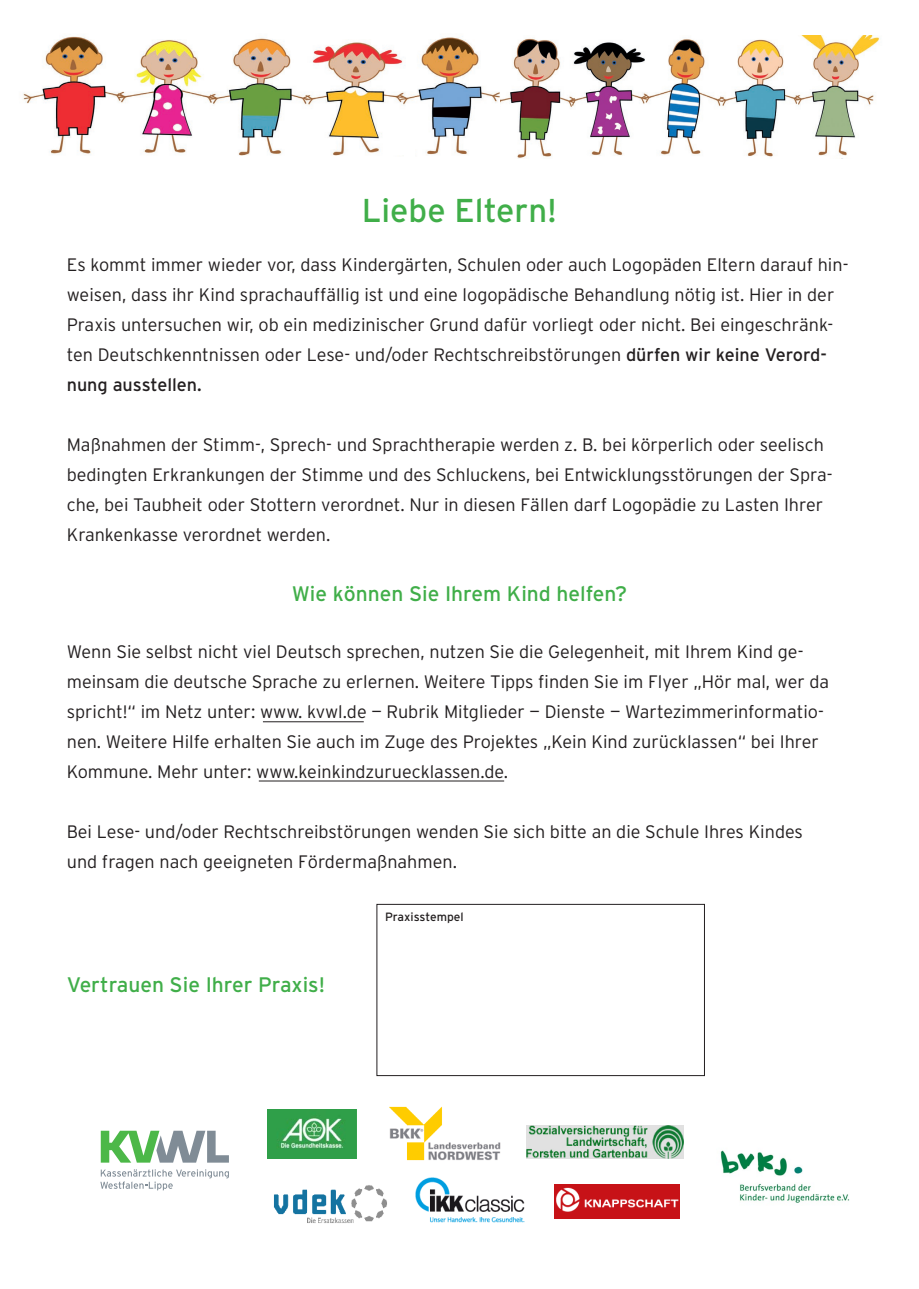
<style>
.page{position:relative;width:919px;height:1289px;background:#fff}
.page>*{position:absolute;margin:0;border:0;box-sizing:border-box;transform-origin:0 0}
.t1{font:33px "Interstate";color:#40ae49}
.t2{font:21px "Interstate";color:#40ae49}
.t3{font:300 18px/30px "Interstate";color:#231f20}
.t4{font:12px "Interstate";color:#231f20}
.s1{font-weight:400}
</style>
<div class="page">
<img style="left:499px;top:36px;width:381px;height:122px">
<img style="left:23px;top:36px;width:476px;height:120px">
<div style="left:376px;top:904px;width:328px;height:171px;border:1px solid #231f20"></div>
<hr style="left:263px;top:721px;width:101px;height:1px;background:#231f20">
<hr style="left:259px;top:780px;width:245px;height:1px;background:#231f20">
<img style="left:720px;top:1150px;width:130px;height:53px">
<img style="left:267px;top:1109px;width:90px;height:48px">
<img style="left:554px;top:1184px;width:125px;height:33px">
<img style="left:273px;top:1185px;width:114px;height:38px">
<img style="left:389px;top:1106px;width:112px;height:55px">
<img style="left:415px;top:1177px;width:110px;height:46px">
<img style="left:526px;top:1125px;width:158px;height:32px">
<svg style="left:100px;top:1169px;width:129px;height:21px"></svg>
<svg style="left:101px;top:1130px;width:128px;height:32px"></svg>
<div style="left:404px;top:147px;width:11px;height:13px;background:#fff"></div>
<h1 class="t1" style="left:362px;top:192px;width:197px">Liebe Eltern!</h1>
<p class="t3" style="left:67px;top:249px;width:783px">Es kommt immer wieder vor, dass Kindergärten, Schulen oder auch Logopäden Eltern darauf hin&shy;weisen, dass ihr Kind sprachauffällig ist und eine logopädische Behandlung nötig ist. Hier in der Praxis untersuchen wir, ob ein medizinischer Grund dafür vorliegt oder nicht. Bei eingeschränk&shy;ten Deutschkenntnissen oder Lese- und/oder Rechtschreibstörungen <span class="s1">dürfen wir keine Verord&shy;nung ausstellen.</span></p>
<p class="t3" style="left:67px;top:429px;width:767px">Maßnahmen der Stimm-, Sprech- und Sprachtherapie werden z. B. bei körperlich oder seelisch bedingten Erkrankungen der Stimme und des Schluckens, bei Entwicklungsstörungen der Spra&shy;che, bei Taubheit oder Stottern verordnet. Nur in diesen Fällen darf Logopädie zu Lasten Ihrer Krankenkasse verordnet werden.</p>
<p class="t2" style="left:292px;top:582px;width:337px">Wie können Sie Ihrem Kind helfen?</p>
<p class="t3" style="left:67px;top:636px;width:763px">Wenn Sie selbst nicht viel Deutsch sprechen, nutzen Sie die Gelegenheit, mit Ihrem Kind ge&shy;meinsam die deutsche Sprache zu erlernen. Weitere Tipps finden Sie im Flyer „Hör mal, wer da spricht!“ im Netz unter: www. kvwl.de — Rubrik Mitglieder — Dienste — Wartezimmerinformatio&shy;nen. Weitere Hilfe erhalten Sie auch im Zuge des Projektes „Kein Kind zurücklassen“ bei Ihrer Kommune. Mehr unter: www.keinkindzuruecklassen.de.</p>
<p class="t3" style="left:67px;top:816px;width:737px">Bei Lese- und/oder Rechtschreibstörungen wenden Sie sich bitte an die Schule Ihres Kindes und fragen nach geeigneten Fördermaßnahmen.</p>
<p class="t2" style="left:67px;top:973px;width:260px">Vertrauen Sie Ihrer Praxis!</p>
<p class="t4" style="left:385px;top:910px;width:80px">Praxisstempel</p>
</div>
